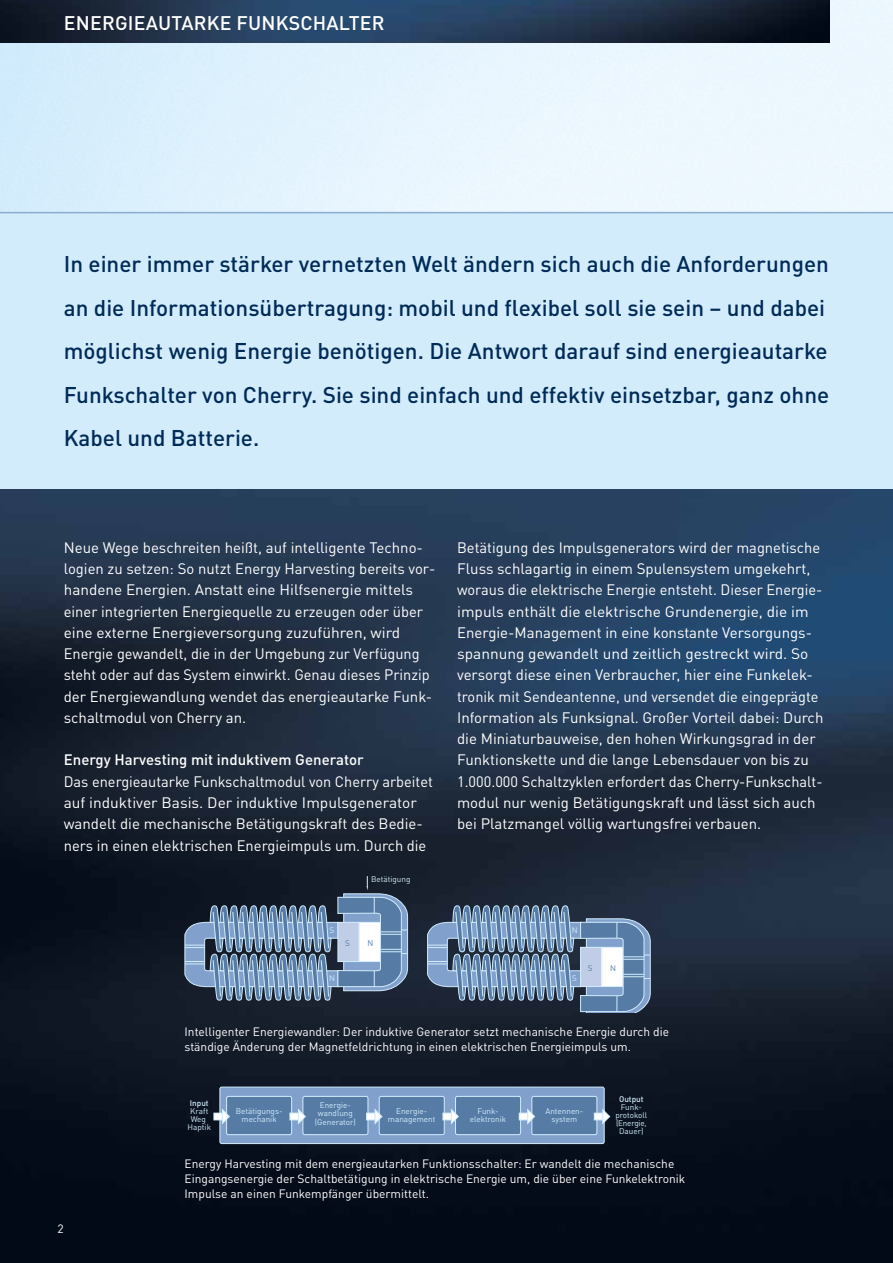
<style>
.page{position:relative;width:893px;height:1263px;background:#d2ecfc}
.page>*{position:absolute;margin:0;border:0;box-sizing:border-box;transform-origin:0 0}
.t1{font:500 22.5px/43.5px "CHERRYDIN Pro";color:#002b58}
.t2{font:500 19.5px "CHERRYDIN Pro";letter-spacing:.01em;color:#fff}
.t3{font:15px/21.3px "CHERRYDIN Pro";color:#fff}
.t4{font:500 15px "CHERRYDIN Pro";color:#fff}
.t5{font:12px/15px "CHERRYDIN Pro";color:#fff}
.t6{font:8.1px/8.1px "CHERRYDIN Pro";color:#d2ecfc;text-align:center}
.t7{font:500 8.1px "CHERRYDIN Pro";color:#d2ecfc}
.t8{font:8.1px "CHERRYDIN Pro";color:#567ca5}
</style>
<div class="page">
<img style="left:8px;top:0;width:885px;height:212px">
<img style="left:0;top:489px;width:893px;height:774px">
<hr style="left:0;top:212px;width:893px;height:1px;background:#8caccd">
<svg style="left:427px;top:904px;width:224px;height:109px"></svg>
<svg style="left:185px;top:876px;width:223px;height:125px"></svg>
<div style="left:220px;top:1087px;width:384px;height:56px;background:#81a1cc;border-radius:2px"></div>
<div style="left:220px;top:1087px;width:384px;height:57px;border:1px solid #d2ecfc;border-radius:2px"></div>
<div style="left:227px;top:1096px;width:65px;height:39px;background:#567ca5;border-radius:2px"></div>
<div style="left:226px;top:1096px;width:66px;height:39px;border:1px solid #d2ecfc;border-radius:2px"></div>
<div style="left:379px;top:1096px;width:65px;height:39px;background:#567ca5;border-radius:2px"></div>
<div style="left:379px;top:1096px;width:66px;height:39px;border:1px solid #d2ecfc;border-radius:2px"></div>
<div style="left:455px;top:1096px;width:66px;height:39px;background:#567ca5;border-radius:2px"></div>
<div style="left:455px;top:1096px;width:66px;height:39px;border:1px solid #d2ecfc;border-radius:2px"></div>
<div style="left:532px;top:1096px;width:65px;height:39px;background:#567ca5;border-radius:2px"></div>
<div style="left:531px;top:1096px;width:66px;height:39px;border:1px solid #d2ecfc;border-radius:2px"></div>
<div style="left:303px;top:1096px;width:65px;height:39px;background:#567ca5;border-radius:2px"></div>
<div style="left:303px;top:1096px;width:65px;height:39px;border:1px solid #d2ecfc;border-radius:2px"></div>
<div style="left:214px;top:1113px;width:8px;height:7px;background:#fff"></div>
<div style="left:214px;top:1113px;width:9px;height:7px;border:1px solid #d2ecfc"></div>
<svg style="left:221px;top:1109px;width:9px;height:16px"></svg>
<div style="left:290px;top:1113px;width:8px;height:7px;background:#fff"></div>
<div style="left:290px;top:1113px;width:9px;height:7px;border:1px solid #d2ecfc"></div>
<svg style="left:297px;top:1109px;width:9px;height:16px"></svg>
<div style="left:367px;top:1113px;width:8px;height:7px;background:#fff"></div>
<div style="left:366px;top:1113px;width:9px;height:7px;border:1px solid #d2ecfc"></div>
<svg style="left:374px;top:1109px;width:9px;height:16px"></svg>
<div style="left:443px;top:1113px;width:8px;height:7px;background:#fff"></div>
<div style="left:443px;top:1113px;width:9px;height:7px;border:1px solid #d2ecfc"></div>
<svg style="left:450px;top:1109px;width:9px;height:16px"></svg>
<div style="left:519px;top:1113px;width:9px;height:7px;background:#fff"></div>
<div style="left:519px;top:1113px;width:9px;height:7px;border:1px solid #d2ecfc"></div>
<svg style="left:527px;top:1109px;width:9px;height:16px"></svg>
<div style="left:594px;top:1113px;width:9px;height:7px;background:#fff"></div>
<div style="left:594px;top:1113px;width:9px;height:7px;border:1px solid #d2ecfc"></div>
<svg style="left:602px;top:1109px;width:9px;height:16px"></svg>
<img style="left:0;top:0;width:829px;height:43px">
<h2 class="t2" style="left:64px;top:7px;width:322px">ENERGIEAUTARKE FUNKSCHALTER</h2>
<p class="t1" style="left:64px;top:240px;width:767px">In einer immer stärker vernetzten Welt ändern sich auch die Anforderungen an die Informationsübertragung: mobil und flexibel soll sie sein – und dabei möglichst wenig Energie benötigen. Die Antwort darauf sind energieautarke Funkschalter von Cherry. Sie sind einfach und effektiv einsetzbar, ganz ohne Kabel und Batterie.</p>
<p class="t3" style="left:64px;top:535px;width:371px">Neue Wege beschreiten heißt, auf intelligente Techno&shy;logien zu setzen: So nutzt Energy Harvesting bereits vor&shy;handene Energien. Anstatt eine Hilfsenergie mittels einer integrierten Energiequelle zu erzeugen oder über eine externe Energieversorgung zuzuführen, wird Energie gewandelt, die in der Umgebung zur Verfügung steht oder auf das System einwirkt. Genau dieses Prinzip der Energiewandlung wendet das energieautarke Funk&shy;schaltmodul von Cherry an.</p>
<p class="t4" style="left:64px;top:748px;width:302px">Energy Harvesting mit induktivem Generator</p>
<p class="t3" style="left:64px;top:769px;width:371px">Das energieautarke Funkschaltmodul von Cherry arbeitet auf induktiver Basis. Der induktive Impulsgenerator wandelt die mechanische Betätigungskraft des Bedie&shy;ners in einen elektrischen Energieimpuls um. Durch die</p>
<p class="t6" style="left:330px;top:925px;width:6px">S</p>
<p class="t8" style="left:345px;top:937px;width:6px">S</p>
<p class="t6" style="left:329px;top:973px;width:7px">N</p>
<p class="t6" style="left:371px;top:874px;width:41px">Betätigung</p>
<p class="t8" style="left:367px;top:937px;width:7px">N</p>
<p class="t3" style="left:457px;top:535px;width:368px">Betätigung des Impulsgenerators wird der magnetische Fluss schlagartig in einem Spulensystem umgekehrt, woraus die elektrische Energie entsteht. Dieser Energie&shy;impuls enthält die elektrische Grundenergie, die im Energie-Management in eine konstante Versorgungs&shy;spannung gewandelt und zeitlich gestreckt wird. So versorgt diese einen Verbraucher, hier eine Funkelek&shy;tronik mit Sendeantenne, und versendet die eingeprägte Information als Funksignal. Großer Vorteil dabei: Durch die Miniaturbauweise, den hohen Wirkungsgrad in der Funktionskette und die lange Lebensdauer von bis zu 1.000.000 Schaltzyklen erfordert das Cherry-Funkschalt&shy;modul nur wenig Betätigungskraft und lässt sich auch bei Platzmangel völlig wartungsfrei verbauen.</p>
<p class="t6" style="left:572px;top:925px;width:7px">N</p>
<p class="t6" style="left:572px;top:973px;width:6px">S</p>
<p class="t8" style="left:588px;top:962px;width:6px">S</p>
<p class="t8" style="left:610px;top:962px;width:7px">N</p>
<p class="t5" style="left:185px;top:1023px;width:486px">Intelligenter Energiewandler: Der induktive Generator setzt mechanische Energie durch die ständige Änderung der Magnetfeldrichtung in einen elektrischen Energieimpuls um.</p>
<p class="t7" style="left:190px;top:1096px;width:20px">Input</p>
<p class="t6" style="left:188px;top:1106px;width:25px">Kraft<br>Weg<br>Haptik</p>
<p class="t6" style="left:236px;top:1106px;width:48px">Betätigungs&shy;mechanik</p>
<p class="t6" style="left:315px;top:1100px;width:43px">Energie&shy;wandlung (Generator)</p>
<p class="t6" style="left:388px;top:1106px;width:49px">Energie&shy;management</p>
<p class="t6" style="left:470px;top:1106px;width:38px">Funk&shy;elektronik</p>
<p class="t6" style="left:545px;top:1106px;width:39px">Antennen&shy;system</p>
<p class="t7" style="left:619px;top:1092px;width:26px">Output</p>
<p class="t6" style="left:615px;top:1102px;width:33px">Funk&shy;protokoll (Energie,<br>Dauer)</p>
<p class="t5" style="left:58px;top:1220px;width:8px">2</p>
<p class="t5" style="left:185px;top:1155px;width:502px">Energy Harvesting mit dem energieautarken Funktionsschalter: Er wandelt die mechanische<br>Eingangsenergie der Schaltbetätigung in elektrische Energie um, die über eine Funkelektronik<br>Impulse an einen Funkempfänger übermittelt.</p>
</div>
